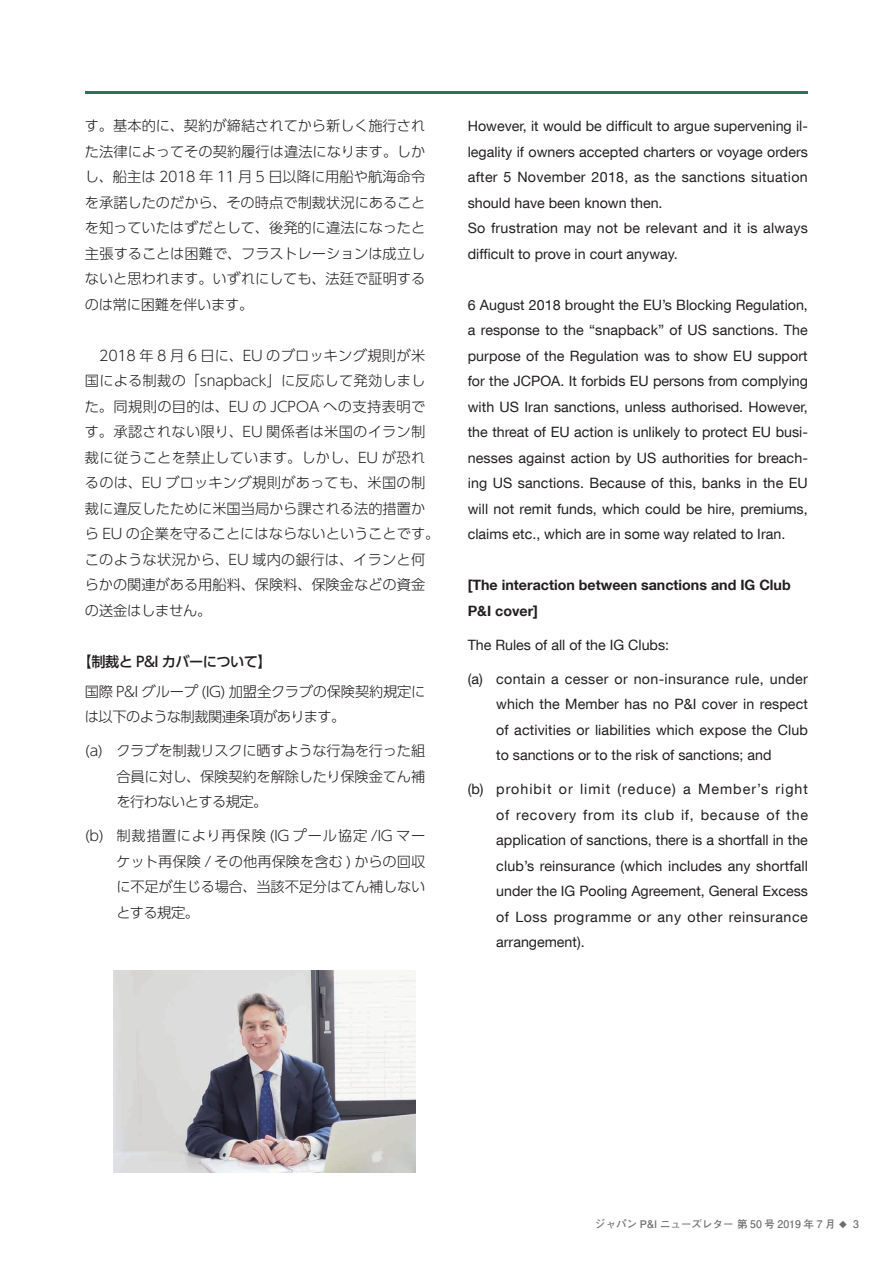
<style>
.page{position:relative;width:893px;height:1263px;background:#fff}
.page>*{position:absolute;margin:0;border:0;box-sizing:border-box;transform-origin:0 0}
.t1{font:14.25px/25.5px "Helvetica Neue LT Com";color:#231f20;text-align:justify}
.t2{font:300 14.25px/25.5px "UD Shin Go Pro";letter-spacing:-.005em;color:#231f20;text-align:justify}
.t3{font:700 14.25px/25.5px "Helvetica Neue LT Com";color:#231f20}
.t4{font:300 14.25px/25.5px "UD Shin Go Pro";letter-spacing:-.03em;color:#231f20}
.t5{font:500 14.25px "UD Shin Go Pro";letter-spacing:-.04em;color:#231f20}
.t6{font:700 10.5px "Futo Go B101 Pro";color:#6c6d70}
</style>
<div class="page">
<hr style="left:85px;top:91px;width:723px;height:3px;background:#2b7755">
<img style="left:113px;top:971px;width:303px;height:201px">
<p class="t2" style="left:85px;top:113px;width:342px">す。基本的に、契約が締結されてから新しく施行された法律によってその契約履行は違法になります。しかし、船主は 2018 年 11 月 5 日以降に用船や航海命令を承諾したのだから、その時点で制裁状況にあることを知っていたはずだとして、後発的に違法になったと主張することは困難で、フラストレーションは成立しないと思われます。いずれにしても、法廷で証明するのは常に困難を伴います。</p>
<p class="t2" style="left:85px;top:342px;width:356px;text-align:left;text-indent:14px">2018 年 8 月 6 日に、EU のブロッキング規則が米国による制裁の「snapback」に反応して発効しました。同規則の目的は、EU の JCPOA への支持表明です。承認されない限り、EU 関係者は米国のイラン制裁に従うことを禁止しています。しかし、EU が恐れるのは、EU ブロッキング規則があっても、米国の制裁に違反したために米国当局から課される法的措置から EU の企業を守ることにはならないということです。このような状況から、EU 域内の銀行は、イランと何らかの関連がある用船料、保険料、保険金などの資金の送金はしません。</p>
<p class="t5" style="left:78px;top:650px;width:196px">【制裁と P&amp;I カバーについて】</p>
<p class="t4" style="left:85px;top:678px;width:342px">国際 P&amp;I グループ (IG) 加盟全クラブの保険契約規定には以下のような制裁関連条項があります。</p>
<p class="t2" style="left:116px;top:737px;width:310px;text-indent:-32px">(a) クラブを制裁リスクに晒すような行為を行った組合員に対し、保険契約を解除したり保険金てん補を行わないとする規定。</p>
<p class="t2" style="left:116px;top:822px;width:310px;text-indent:-31px">(b) 制裁措置により再保険 (IG プール協定 /IG マーケット再保険 / その他再保険を含む ) からの回収に不足が生じる場合、当該不足分はてん補しないとする規定。</p>
<p class="t1" style="left:468px;top:113px;width:342px;text-align:left">However, it would be difficult to argue supervening il&shy;legality if owners accepted charters or voyage orders after 5 November 2018, as the sanctions situation should have been known then.<br>So frustration may not be relevant and it is always difficult to prove in court anyway.</p>
<p class="t1" style="left:468px;top:292px;width:342px">6 August 2018 brought the EU’s Blocking Regulation, a response to the “snapback” of US sanctions. The purpose of the Regulation was to show EU support for the JCPOA. It forbids EU persons from complying with US Iran sanctions, unless authorised. However, the threat of EU action is unlikely to protect EU busi&shy;nesses against action by US authorities for breach&shy;ing US sanctions. Because of this, banks in the EU will not remit funds, which could be hire, premiums, claims etc., which are in some way related to Iran.</p>
<p class="t3" style="left:468px;top:572px;width:324px">[The interaction between sanctions and IG Club<br>P&amp;I cover]</p>
<p class="t1" style="left:468px;top:632px;width:203px">The Rules of all of the IG Clubs:</p>
<p class="t1" style="left:496px;top:666px;width:313px;text-indent:-28px">(a) contain a cesser or non-insurance rule, under which the Member has no P&amp;I cover in respect of activities or liabilities which expose the Club to sanctions or to the risk of sanctions; and</p>
<p class="t1" style="left:496px;top:776px;width:313px;text-indent:-28px">(b) prohibit or limit (reduce) a Member’s right of recovery from its club if, because of the application of sanctions, there is a shortfall in the club’s reinsurance (which includes any shortfall under the IG Pooling Agreement, General Excess of Loss programme or any other reinsurance arrangement).</p>
<p class="t6" style="left:595px;top:1216px;width:242px">ジャパン P&amp;I ニューズレター 第 50 号 2019 年 7 月</p>
<p class="t6" style="left:853px;top:1216px;width:7px">3</p>
</div>
